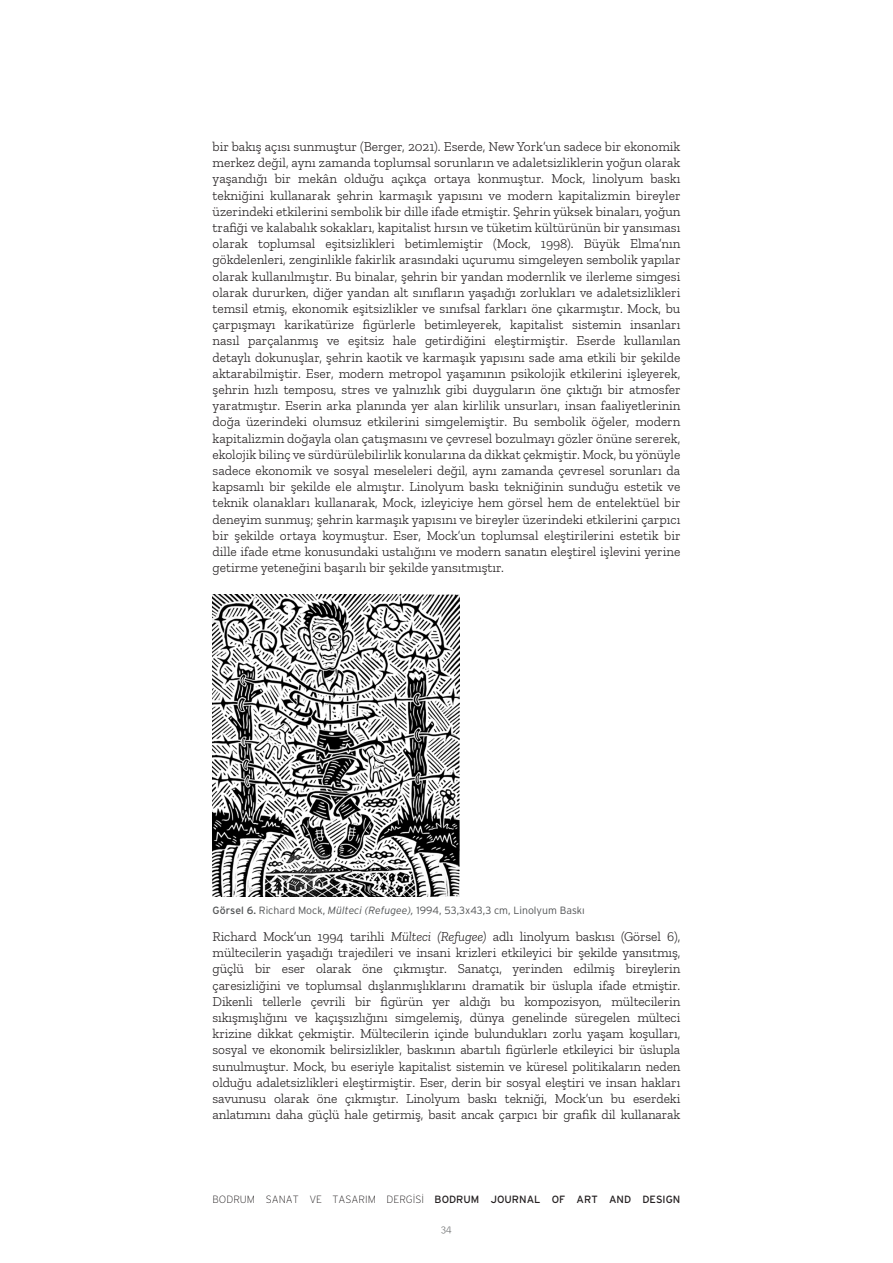
<style>
.page{position:relative;width:893px;height:1263px;background:#fff}
.page>*{position:absolute;margin:0;border:0;box-sizing:border-box;transform-origin:0 0}
.ana_metin{font:300 13.5px/16.2px "Zilla Slab";letter-spacing:-.01em;color:#231f20;text-align:justify}
.gorsel_etiketi{font:300 10.5px "Interstate";color:#525455}
.t1{font:200 10.5px "Interstate";color:#231f20}
.t2{font:300 10.5px "Zilla Slab";color:#626465}
.s1{font-weight:400}
.s2{font-style:italic}
</style>
<div class="page">
<img style="left:213px;top:594px;width:246px;height:302px">
<p class="ana_metin" style="left:213px;top:138px;width:469px">bir bakış açısı sunmuştur (Berger, 2021). Eserde, New York’un sadece bir ekonomik merkez değil, aynı zamanda toplumsal sorunların ve adaletsizliklerin yoğun olarak yaşandığı bir mekân olduğu açıkça ortaya konmuştur. Mock, linolyum baskı tekniğini kullanarak şehrin karmaşık yapısını ve modern kapitalizmin bireyler üzerindeki etkilerini sembolik bir dille ifade etmiştir. Şehrin yüksek binaları, yoğun trafiği ve kalabalık sokakları, kapitalist hırsın ve tüketim kültürünün bir yansıması olarak toplumsal eşitsizlikleri betimlemiştir (Mock, 1998). Büyük Elma’nın gökdelenleri, zenginlikle fakirlik arasındaki uçurumu simgeleyen sembolik yapılar olarak kullanılmıştır. Bu binalar, şehrin bir yandan modernlik ve ilerleme simgesi olarak dururken, diğer yandan alt sınıfların yaşadığı zorlukları ve adaletsizlikleri temsil etmiş, ekonomik eşitsizlikler ve sınıfsal farkları öne çıkarmıştır. Mock, bu çarpışmayı karikatürize figürlerle betimleyerek, kapitalist sistemin insanları nasıl parçalanmış ve eşitsiz hale getirdiğini eleştirmiştir. Eserde kullanılan detaylı dokunuşlar, şehrin kaotik ve karmaşık yapısını sade ama etkili bir şekilde aktarabilmiştir. Eser, modern metropol yaşamının psikolojik etkilerini işleyerek, şehrin hızlı temposu, stres ve yalnızlık gibi duyguların öne çıktığı bir atmosfer yaratmıştır. Eserin arka planında yer alan kirlilik unsurları, insan faaliyetlerinin doğa üzerindeki olumsuz etkilerini simgelemiştir. Bu sembolik öğeler, modern kapitalizmin doğayla olan çatışmasını ve çevresel bozulmayı gözler önüne sererek, ekolojik bilinç ve sürdürülebilirlik konularına da dikkat çekmiştir. Mock, bu yönüyle sadece ekonomik ve sosyal meseleleri değil, aynı zamanda çevresel sorunları da kapsamlı bir şekilde ele almıştır. Linolyum baskı tekniğinin sunduğu estetik ve teknik olanakları kullanarak, Mock, izleyiciye hem görsel hem de entelektüel bir deneyim sunmuş; şehrin karmaşık yapısını ve bireyler üzerindeki etkilerini çarpıcı bir şekilde ortaya koymuştur. Eser, Mock’un toplumsal eleştirilerini estetik bir dille ifade etme konusundaki ustalığını ve modern sanatın eleştirel işlevini yerine getirme yeteneğini başarılı bir şekilde yansıtmıştır.</p>
<p class="gorsel_etiketi" style="left:213px;top:904px;width:374px"><span class="s1">Görsel 6.</span> Richard Mock, <span class="s2">Mülteci (Refugee),</span> 1994, 53,3x43,3 cm, Linolyum Baskı</p>
<p class="ana_metin" style="left:213px;top:928px;width:469px">Richard Mock’un 1994 tarihli <span class="s2">Mülteci (Refugee)</span> adlı linolyum baskısı (Görsel 6), mültecilerin yaşadığı trajedileri ve insani krizleri etkileyici bir şekilde yansıtmış, güçlü bir eser olarak öne çıkmıştır. Sanatçı, yerinden edilmiş bireylerin çaresizliğini ve toplumsal dışlanmışlıklarını dramatik bir üslupla ifade etmiştir.<br>Dikenli tellerle çevrili bir figürün yer aldığı bu kompozisyon, mültecilerin sıkışmışlığını ve kaçışsızlığını simgelemiş, dünya genelinde süregelen mülteci krizine dikkat çekmiştir. Mültecilerin içinde bulundukları zorlu yaşam koşulları, sosyal ve ekonomik belirsizlikler, baskının abartılı figürlerle etkileyici bir üslupla sunulmuştur. Mock, bu eseriyle kapitalist sistemin ve küresel politikaların neden olduğu adaletsizlikleri eleştirmiştir. Eser, derin bir sosyal eleştiri ve insan hakları savunusu olarak öne çıkmıştır. Linolyum baskı tekniği, Mock’un bu eserdeki anlatımını daha güçlü hale getirmiş, basit ancak çarpıcı bir grafik dil kullanarak</p>
<p class="t1" style="left:213px;top:1193px;width:469px">BODRUM SANAT VE TASARIM DERGİSİ <span class="s1">BODRUM JOURNAL OF ART AND DESIGN</span></p>
<p class="t2" style="left:441px;top:1223px;width:12px">34</p>
</div>
